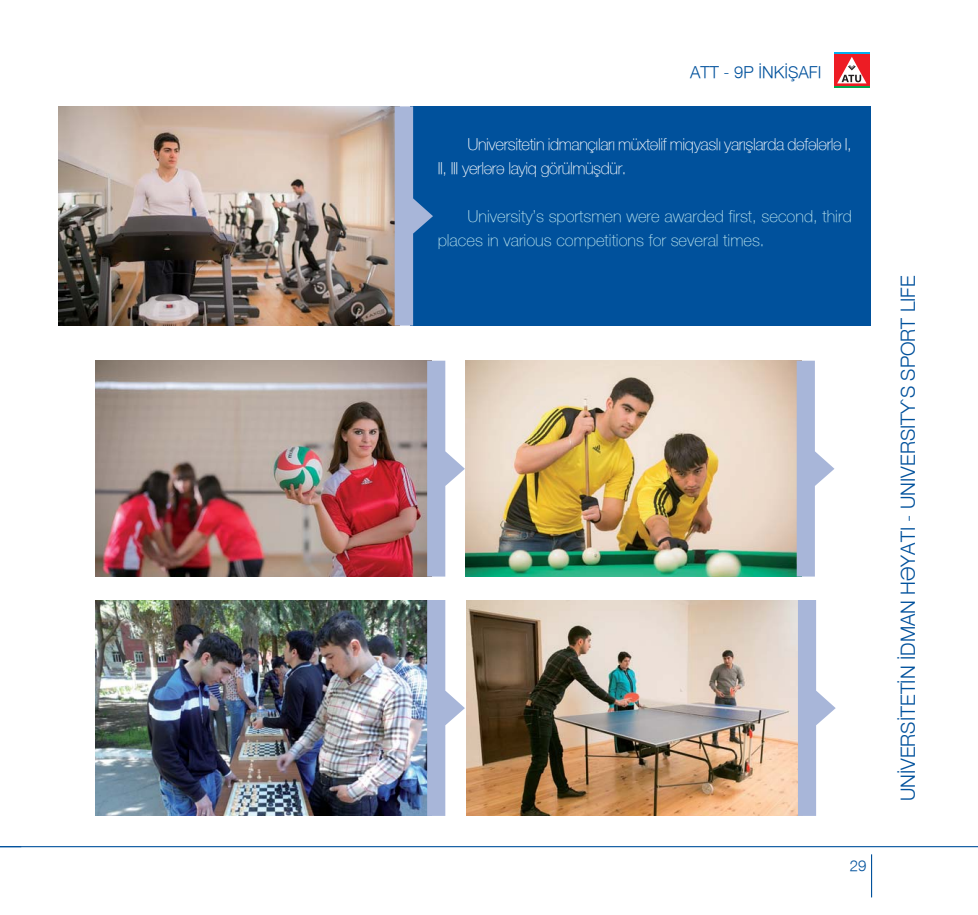
<style>
.page{position:relative;width:978px;height:915px;background:#fff}
.page>*{position:absolute;margin:0;border:0;box-sizing:border-box;transform-origin:0 0}
.t1{font:300 19.5px "Azeron";color:#00519c}
.t2{font:100 16.5px/24px "Azeron";color:#bbe4ed}
.t3{font:100 16.5px/24px "Azeron";letter-spacing:-.025em;color:#fff}
.t4{font:300 16.5px "Azeron";color:#00519c}
.t5{font:300 15px "Azeron";color:#00519c}
</style>
<div class="page">
<div style="left:834px;top:52px;width:36px;height:36px;background:#ed1c24"></div>
<hr style="left:834px;top:52px;width:36px;height:2px;background:#00aeef">
<hr style="left:834px;top:86px;width:36px;height:2px;background:#00a650">
<svg style="left:837px;top:57px;width:29px;height:26px"></svg>
<hr style="left:871px;top:854px;width:1px;height:43px;background:#00519c">
<hr style="left:0;top:845px;width:978px;height:1px;background:#00519c">
<img style="left:58px;top:106px;width:337px;height:219px">
<img style="left:96px;top:360px;width:331px;height:216px">
<img style="left:467px;top:600px;width:331px;height:215px">
<img style="left:96px;top:600px;width:331px;height:215px">
<img style="left:465px;top:360px;width:332px;height:216px">
<div style="left:410px;top:106px;width:461px;height:219px;background:#00519c"></div>
<svg style="left:395px;top:106px;width:38px;height:219px"></svg>
<svg style="left:427px;top:360px;width:38px;height:216px"></svg>
<svg style="left:798px;top:600px;width:38px;height:215px"></svg>
<svg style="left:427px;top:600px;width:38px;height:215px"></svg>
<svg style="left:797px;top:360px;width:37px;height:216px"></svg>
<p class="t4" style="left:690px;top:62px;width:133px">ATT - 9P ИNKИШAFI</p>
<p class="t3" style="left:438px;top:132px;width:416px;text-indent:30px">Университетин идманчылары мцхтялиф мигйаслы йарышларда дяфялярля Ы,<br>ЫЫ, ЫЫЫ йерляря лайиг эюрцлмцшдцр.</p>
<p class="t2" style="left:438px;top:204px;width:416px;text-indent:30px">University’s sportsmen were awarded first, second, third places in various competitions for several times.</p>
<p class="t5" style="left:850px;top:855px;width:18px">29</p>
<p class="t1" style="left:896px;top:800px;width:527px;rotate:-90deg">UNИVERSИTETИN ИDMAN HЯYATI - UNIVERSITY`S SPORT LIFE</p>
</div>
